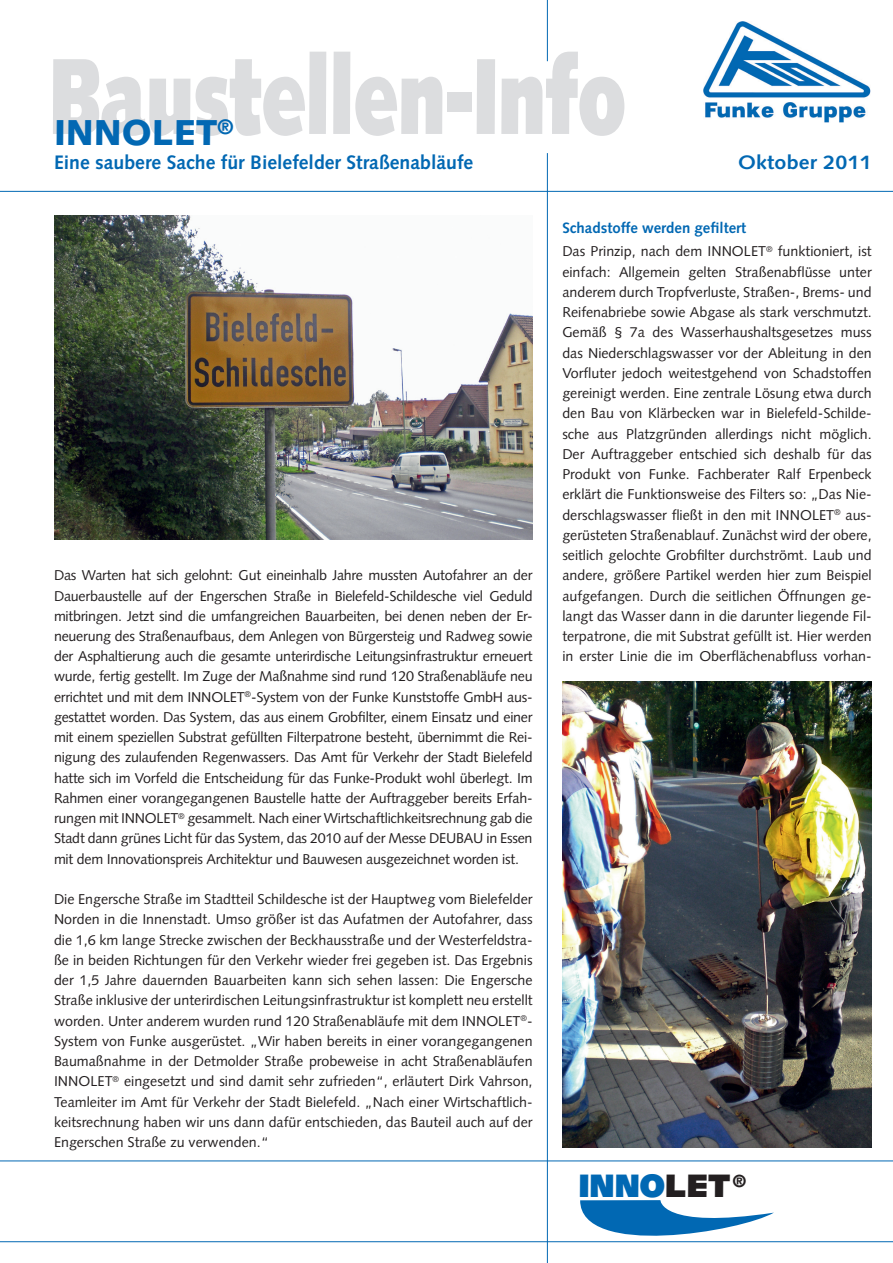
<style>
.page{position:relative;width:893px;height:1263px;background:#fff}
.page>*{position:absolute;margin:0;border:0;box-sizing:border-box;transform-origin:0 0}
.t1{font:900 108px "Syntax LT Std";color:#dcdddf;scale:.67 1}
.t2{font:900 36px "Syntax LT Std";color:#0268b3}
.t3{font:900 32.4px "Syntax LT Std";color:#0168b3}
.t4{font:700 19.5px "Syntax LT Std";color:#0268b3}
.t5{font:700 19.5px "Syntax LT Std";color:#0268b3;scale:1.1 1}
.t6{font:700 15px "Syntax LT Std";color:#0268b3}
.t7{font:14.25px/20.2px "Syntax LT Std";color:#231f20;text-align:justify}
.s1{color:#231f20}
</style>
<div class="page">
<hr style="left:0;top:1241px;width:893px;height:1px;background:#0268b3">
<img style="left:704px;top:21px;width:167px;height:101px">
<hr style="left:0;top:191px;width:893px;height:1px;background:#0268b3">
<hr style="left:0;top:1160px;width:893px;height:1px;background:#0268b3">
<img style="left:54px;top:216px;width:479px;height:324px">
<hr style="left:547px;top:153px;width:1px;height:1110px;background:#0268b3">
<hr style="left:547px;top:0;width:1px;height:61px;background:#0268b3">
<svg style="left:580px;top:1200px;width:194px;height:36px"></svg>
<img style="left:562px;top:681px;width:310px;height:466px">
<h1 class="t1" style="left:50px;top:32px;width:861px">Baustellen-Info</h1>
<h2 class="t2" style="left:54px;top:112px;width:181px">INNOLET<sup>®</sup></h2>
<h3 class="t4" style="left:54px;top:151px;width:421px">Eine saubere Sache für Bielefelder Straßenabläufe</h3>
<h3 class="t5" style="left:738px;top:151px;width:123px">Oktober 2011</h3>
<p class="t7" style="left:54px;top:565px;width:480px">Das Warten hat sich gelohnt: Gut eineinhalb Jahre mussten Autofahrer an der Dauerbaustelle auf der Engerschen Straße in Bielefeld-Schildesche viel Geduld mitbringen. Jetzt sind die umfangreichen Bauarbeiten, bei denen neben der Er&shy;neuerung des Straßenaufbaus, dem Anlegen von Bürgersteig und Radweg sowie der Asphaltierung auch die gesamte unterirdische Leitungsinfrastruktur erneuert wurde, fertig gestellt. Im Zuge der Maßnahme sind rund 120 Straßenabläufe neu errichtet und mit dem INNOLET<sup>®</sup>-System von der Funke Kunststoffe GmbH aus&shy;gestattet worden. Das System, das aus einem Grobfilter, einem Einsatz und einer mit einem speziellen Substrat gefüllten Filterpatrone besteht, übernimmt die Rei&shy;nigung des zulaufenden Regenwassers. Das Amt für Verkehr der Stadt Bielefeld hatte sich im Vorfeld die Entscheidung für das Funke-Produkt wohl überlegt. Im Rahmen einer vorangegangenen Baustelle hatte der Auftraggeber bereits Erfah&shy;rungen mit INNOLET<sup>®</sup> gesammelt. Nach einer Wirtschaftlichkeitsrechnung gab die Stadt dann grünes Licht für das System, das 2010 auf der Messe DEUBAU in Essen mit dem Innovationspreis Architektur und Bauwesen ausgezeichnet worden ist.</p>
<p class="t7" style="left:54px;top:889px;width:480px">Die Engersche Straße im Stadtteil Schildesche ist der Hauptweg vom Bielefelder Norden in die Innenstadt. Umso größer ist das Aufatmen der Autofahrer, dass die 1,6 km lange Strecke zwischen der Beckhausstraße und der Westerfeldstra&shy;ße in beiden Richtungen für den Verkehr wieder frei gegeben ist. Das Ergebnis der 1,5 Jahre dauernden Bauarbeiten kann sich sehen lassen: Die Engersche Straße inklusive der unterirdischen Leitungsinfrastruktur ist komplett neu erstellt worden. Unter anderem wurden rund 120 Straßenabläufe mit dem INNOLET<sup>®</sup>- System von Funke ausgerüstet. „Wir haben bereits in einer vorangegangenen Baumaßnahme in der Detmolder Straße probeweise in acht Straßenabläufen INNOLET<sup>®</sup> eingesetzt und sind damit sehr zufrieden“, erläutert Dirk Vahrson, Teamleiter im Amt für Verkehr der Stadt Bielefeld. „Nach einer Wirtschaftlich&shy;keitsrechnung haben wir uns dann dafür entschieden, das Bauteil auch auf der Engerschen Straße zu verwenden.“</p>
<p class="t6" style="left:562px;top:219px;width:185px">Schadstoffe werden gefiltert</p>
<p class="t7" style="left:562px;top:241px;width:311px">Das Prinzip, nach dem INNOLET<sup>®</sup> funktioniert, ist einfach: Allgemein gelten Straßenabflüsse unter anderem durch Tropfverluste, Straßen-, Brems- und Reifenabriebe sowie Abgase als stark verschmutzt.<br>Gemäß § 7a des Wasserhaushaltsgesetzes muss das Niederschlagswasser vor der Ableitung in den Vorfluter jedoch weitestgehend von Schadstoffen gereinigt werden. Eine zentrale Lösung etwa durch den Bau von Klärbecken war in Bielefeld-Schilde&shy;sche aus Platzgründen allerdings nicht möglich.<br>Der Auftraggeber entschied sich deshalb für das Produkt von Funke. Fachberater Ralf Erpenbeck erklärt die Funktionsweise des Filters so: „Das Nie&shy;derschlagswasser fließt in den mit INNOLET<sup>®</sup> aus&shy;gerüsteten Straßenablauf. Zunächst wird der obere, seitlich gelochte Grobfilter durchströmt. Laub und andere, größere Partikel werden hier zum Beispiel aufgefangen. Durch die seitlichen Öffnungen ge&shy;langt das Wasser dann in die darunter liegende Fil&shy;terpatrone, die mit Substrat gefüllt ist. Hier werden in erster Linie die im Oberflächenabfluss vorhan-</p>
<h3 class="t3" style="left:579px;top:1166px;width:169px">INNO<span class="s1">LET</span> <sup>®</sup></h3>
</div>
